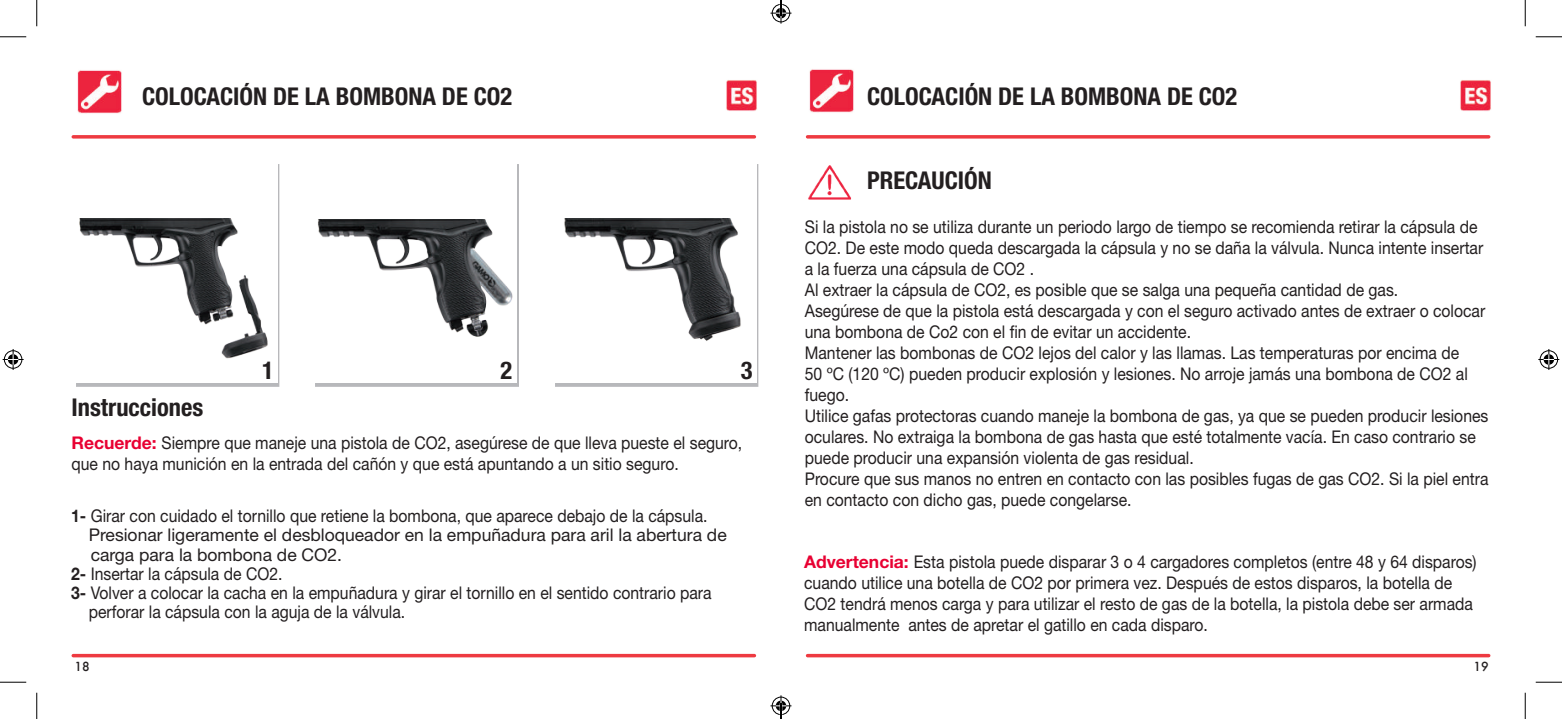
<style>
.page{position:relative;width:1562px;height:719px;background:#fff}
.page>*{position:absolute;margin:0;border:0;box-sizing:border-box;transform-origin:0 0}
.t1{font:700 condensed 24.5px "Helvetica Neue";color:#231f20}
.t2{font:17.5px/21px "Helvetica Neue";color:#231f20;scale:.9 1}
.t3{font:17.5px "Helvetica Neue";color:#231f20}
.t4{font:500 12.25px "Futura";color:#231f20}
.s1{font-weight:700;color:#e80032}
.s2{font-weight:700}
</style>
<div class="page">
<img style="left:726px;top:80px;width:31px;height:31px">
<img style="left:1460px;top:80px;width:31px;height:31px">
<hr style="left:73px;top:135px;width:681px;height:3px;background:#ee3a41">
<svg style="left:73px;top:653px;width:681px;height:4px;fill:#ee3a41"></svg>
<hr style="left:807px;top:135px;width:681px;height:3px;background:#ee3a41">
<svg style="left:807px;top:653px;width:681px;height:4px;fill:#ee3a41"></svg>
<img style="left:77px;top:70px;width:45px;height:44px">
<div style="left:315px;top:164px;width:204px;height:222px;background:#b7b8bb"></div>
<div style="left:313px;top:161px;width:204px;height:222px;background:#fff"></div>
<img style="left:318px;top:219px;width:195px;height:118px">
<div style="left:76px;top:164px;width:203px;height:222px;background:#a0a1a5;opacity:.75"></div>
<div style="left:74px;top:161px;width:203px;height:222px;background:#fff"></div>
<img style="left:79px;top:219px;width:189px;height:140px">
<div style="left:555px;top:164px;width:203px;height:222px;background:#a0a1a5;opacity:.75"></div>
<div style="left:553px;top:161px;width:203px;height:222px;background:#fff"></div>
<img style="left:564px;top:219px;width:177px;height:122px">
<img style="left:809px;top:69px;width:45px;height:44px">
<img style="left:808px;top:165px;width:43px;height:35px">
<svg style="left:0;top:36px;width:26px;height:1px"></svg>
<svg style="left:1535px;top:36px;width:27px;height:1px"></svg>
<svg style="left:0;top:681px;width:26px;height:1px"></svg>
<svg style="left:1535px;top:681px;width:27px;height:1px"></svg>
<svg style="left:36px;top:0;width:1px;height:26px"></svg>
<svg style="left:36px;top:692px;width:1px;height:26px"></svg>
<svg style="left:1525px;top:0;width:1px;height:26px"></svg>
<svg style="left:1525px;top:692px;width:1px;height:26px"></svg>
<svg style="left:3px;top:349px;width:21px;height:21px"></svg>
<svg style="left:1538px;top:349px;width:21px;height:21px"></svg>
<svg style="left:770px;top:0;width:21px;height:24px"></svg>
<svg style="left:770px;top:695px;width:21px;height:23px"></svg>
<h1 class="t1" style="left:142px;top:82px;width:372px">COLOCACIÓN DE LA BOMBONA DE CO2</h1>
<h1 class="t1" style="left:71px;top:392px;width:133px">Instrucciones</h1>
<h1 class="t1" style="left:262px;top:355px;width:13px">1</h1>
<h1 class="t1" style="left:500px;top:355px;width:13px">2</h1>
<h1 class="t1" style="left:741px;top:355px;width:13px">3</h1>
<p class="t2" style="left:71px;top:432px;width:747px"><span class="s1">Recuerde:</span> Siempre que maneje una pistola de CO2, asegúrese de que lleva pueste el seguro, que no haya munición en la entrada del cañón y que está apuntando a un sitio seguro.</p>
<p class="t2" style="left:71px;top:505px;width:708px"><span class="s2">1-</span> Girar con cuidado el tornillo que retiene la bombona, que aparece debajo de la cápsula.</p>
<p class="t3" style="left:89px;top:524px;width:639px">Presionar ligeramente el desbloqueador en la empuñadura para aril la abertura de</p>
<p class="t3" style="left:91px;top:544px;width:253px">carga para la bombona de CO2.</p>
<p class="t2" style="left:71px;top:562px;width:236px"><span class="s2">2-</span> Insertar la cápsula de CO2.</p>
<p class="t2" style="left:71px;top:582px;width:713px"><span class="s2">3-</span> Volver a colocar la cacha en la empuñadura y girar el tornillo en el sentido contrario para</p>
<p class="t2" style="left:89px;top:601px;width:353px">perforar la cápsula con la aguja de la válvula.</p>
<h1 class="t1" style="left:867px;top:82px;width:372px">COLOCACIÓN DE LA BOMBONA DE CO2</h1>
<h1 class="t1" style="left:867px;top:165px;width:126px">PRECAUCIÓN</h1>
<p class="t2" style="left:805px;top:216px;width:761px">Si la pistola no se utiliza durante un periodo largo de tiempo se recomienda retirar la cápsula de CO2. De este modo queda descargada la cápsula y no se daña la válvula. Nunca intente insertar a la fuerza una cápsula de CO2 .<br>Al extraer la cápsula de CO2, es posible que se salga una pequeña cantidad de gas.<br>Asegúrese de que la pistola está descargada y con el seguro activado antes de extraer o colocar una bombona de Co2 con el fin de evitar un accidente.<br>Mantener las bombonas de CO2 lejos del calor y las llamas. Las temperaturas por encima de<br>50 ºC (120 ºC) pueden producir explosión y lesiones. No arroje jamás una bombona de CO2 al fuego.<br>Utilice gafas protectoras cuando maneje la bombona de gas, ya que se pueden producir lesiones oculares. No extraiga la bombona de gas hasta que esté totalmente vacía. En caso contrario se puede producir una expansión violenta de gas residual.<br>Procure que sus manos no entren en contacto con las posibles fugas de gas CO2. Si la piel entra en contacto con dicho gas, puede congelarse.</p>
<p class="t2" style="left:804px;top:551px;width:749px"><span class="s1">Advertencia:</span> Esta pistola puede disparar 3 o 4 cargadores completos (entre 48 y 64 disparos) cuando utilice una botella de CO2 por primera vez. Después de estos disparos, la botella de CO2 tendrá menos carga y para utilizar el resto de gas de la botella, la pistola debe ser armada manualmente antes de apretar el gatillo en cada disparo.</p>
<p class="t4" style="left:75px;top:658px;width:17px">18</p>
<p class="t4" style="left:1473px;top:658px;width:17px">19</p>
</div>
